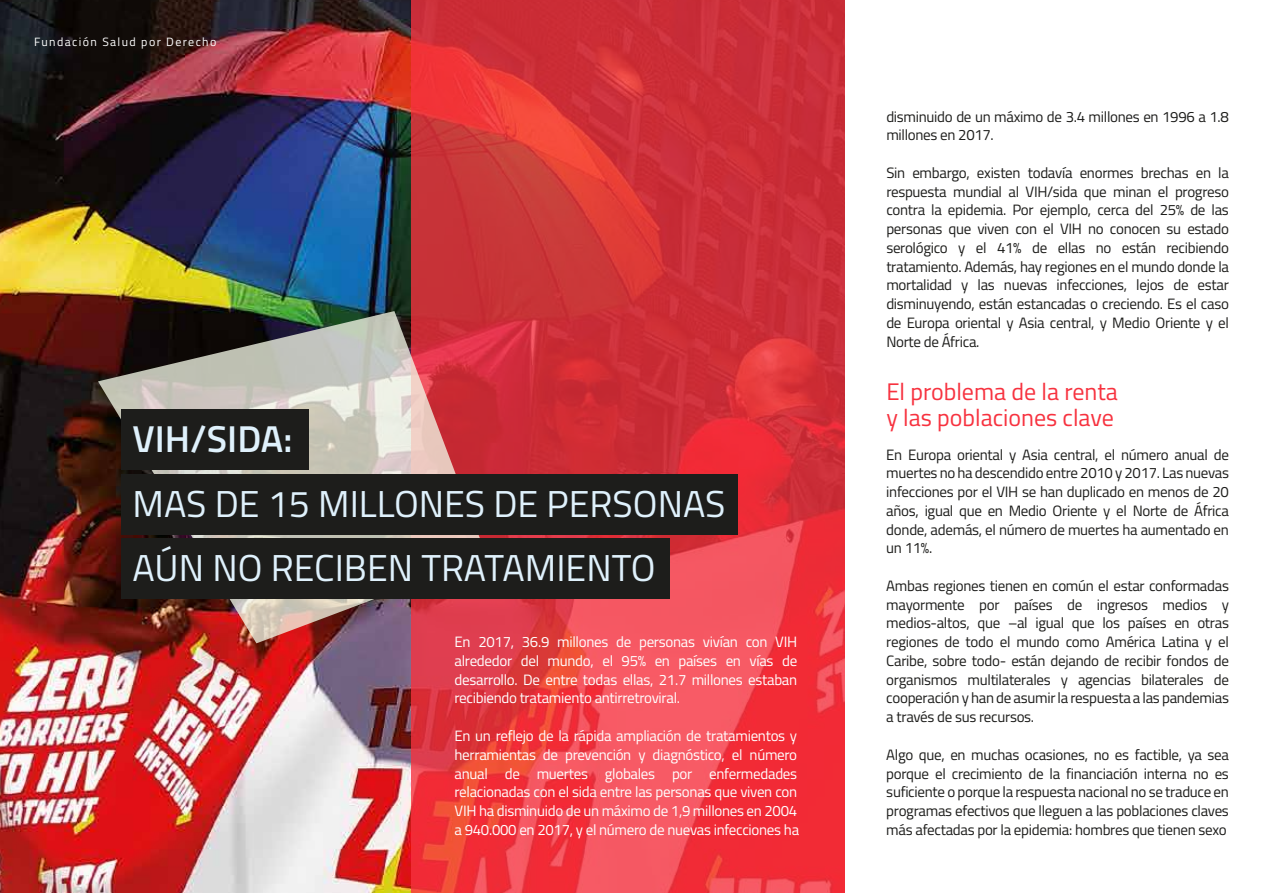
<style>
.page{position:relative;width:1263px;height:893px;background:#fff}
.page>*{position:absolute;margin:0;border:0;box-sizing:border-box;transform-origin:0 0}
.t1{font:37.5px/64.8px "Titillium";color:#dff1fc}
.t2{font:600 37.5px "Titillium";color:#dff1fc}
.t3{font:24px/25.8px "Titillium";color:#f7323f}
.t4{font:15px/18.8px "Titillium";letter-spacing:-.02em;color:#1d1d1b;text-align:justify}
.t5{font:15px/18.8px "Titillium";letter-spacing:-.02em;color:#fff;text-align:justify}
.t6{font:12px "Titillium";letter-spacing:.115em;color:#fff}
</style>
<div class="page">
<img style="left:0;top:0;width:411px;height:893px">
<svg style="left:411px;top:0;width:433px;height:893px;background:#dc373f"></svg>
<img style="left:98px;top:311px;width:389px;height:332px">
<div style="left:121px;top:474px;width:617px;height:60px;background:#1d1d1b"></div>
<div style="left:121px;top:539px;width:548px;height:60px;background:#1d1d1b"></div>
<div style="left:121px;top:409px;width:188px;height:60px;background:#1d1d1b"></div>
<p class="t6" style="left:34px;top:35px;width:184px">Fundación Salud por Derecho</p>
<h1 class="t2" style="left:133px;top:416px;width:161px">VIH/SIDA:</h1>
<h1 class="t1" style="left:133px;top:471px;width:594px">MAS DE 15 MILLONES DE PERSONAS<br>AÚN NO RECIBEN TRATAMIENTO</h1>
<p class="t5" style="left:455px;top:633px;width:344px">En 2017, 36.9 millones de personas vivían con VIH alrededor del mundo, el 95% en países en vías de desarrollo. De entre todas ellas, 21.7 millones estaban recibiendo tratamiento antirretroviral.</p>
<p class="t5" style="left:455px;top:726px;width:346px;text-align:left">En un reflejo de la rápida ampliación de tratamientos y herramientas de prevención y diagnóstico, el número anual de muertes globales por enfermedades relacionadas con el sida entre las personas que viven con VIH ha disminuido de un máximo de 1,9 millones en 2004 a 940.000 en 2017, y el número de nuevas infecciones ha</p>
<p class="t4" style="left:886px;top:107px;width:344px">disminuido de un máximo de 3.4 millones en 1996 a 1.8 millones en 2017.</p>
<p class="t4" style="left:886px;top:163px;width:344px">Sin embargo, existen todavía enormes brechas en la respuesta mundial al VIH/sida que minan el progreso contra la epidemia. Por ejemplo, cerca del 25% de las personas que viven con el VIH no conocen su estado serológico y el 41% de ellas no están recibiendo tratamiento. Además, hay regiones en el mundo donde la mortalidad y las nuevas infecciones, lejos de estar disminuyendo, están estancadas o creciendo. Es el caso de Europa oriental y Asia central, y Medio Oriente y el Norte de África.</p>
<h2 class="t3" style="left:886px;top:379px;width:233px">El problema de la renta y las poblaciones clave</h2>
<p class="t4" style="left:886px;top:445px;width:344px">En Europa oriental y Asia central, el número anual de muertes no ha descendido entre 2010 y 2017. Las nuevas infecciones por el VIH se han duplicado en menos de 20 años, igual que en Medio Oriente y el Norte de África donde, además, el número de muertes ha aumentado en un 11%.</p>
<p class="t4" style="left:886px;top:576px;width:344px">Ambas regiones tienen en común el estar conformadas mayormente por países de ingresos medios y medios-altos, que –al igual que los países en otras regiones de todo el mundo como América Latina y el Caribe, sobre todo- están dejando de recibir fondos de organismos multilaterales y agencias bilaterales de cooperación y han de asumir la respuesta a las pandemias a través de sus recursos.</p>
<p class="t4" style="left:886px;top:745px;width:344px">Algo que, en muchas ocasiones, no es factible, ya sea porque el crecimiento de la financiación interna no es suficiente o porque la respuesta nacional no se traduce en programas efectivos que lleguen a las poblaciones claves más afectadas por la epidemia: hombres que tienen sexo</p>
</div>
